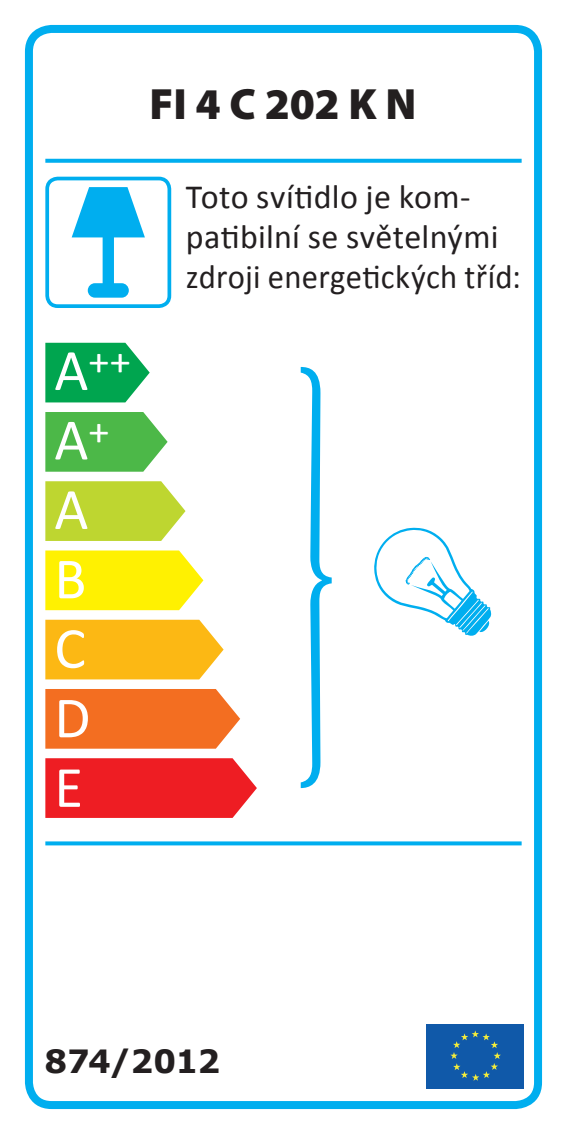
<style>
.page{position:relative;width:567px;height:1134px;background:#fff}
.page>*{position:absolute;margin:0;border:0;box-sizing:border-box;transform-origin:0 0}
.t1{font:58.8px/69.6px "Calibri";color:#fff}
.Napis_typ{font:900 44px "Myriad Pro";color:#231f20}
.t2{font:42px "Calibri";color:#fff}
.t3{font:34px/40px "Calibri";letter-spacing:.01em;color:#231f20}
.t4{font:700 32px "Verdana";letter-spacing:-.02em;color:#231f20}
.s1{font-size:58.8px}
</style>
<div class="page">
<div style="left:25px;top:25px;width:517px;height:1084px;border:8px solid #00aeef;border-radius:23px"></div>
<svg style="left:45px;top:343px;width:105px;height:59px;background:#1eaf64"></svg>
<svg style="left:45px;top:412px;width:123px;height:60px;background:#5fbf5c"></svg>
<svg style="left:45px;top:481px;width:140px;height:60px;background:#c3d942"></svg>
<svg style="left:45px;top:550px;width:158px;height:60px;background:#fff216"></svg>
<svg style="left:45px;top:620px;width:179px;height:59px;background:#fcbd24"></svg>
<svg style="left:45px;top:689px;width:195px;height:60px;background:#f37730"></svg>
<svg style="left:45px;top:758px;width:212px;height:60px;background:#ef2b31"></svg>
<div style="left:45px;top:177px;width:126px;height:131px;border:4px solid #00aeef;border-radius:11px"></div>
<svg style="left:72px;top:187px;width:73px;height:111px"></svg>
<div style="left:427px;top:1024px;width:97px;height:65px;background:#1059a9"></div>
<svg style="left:450px;top:1030px;width:51px;height:51px"></svg>
<svg style="left:45px;top:159px;width:477px;height:4px;background:#0fb2ef"></svg>
<svg style="left:45px;top:841px;width:477px;height:4px;background:#1bb6f0"></svg>
<svg style="left:374px;top:527px;width:118px;height:109px"></svg>
<svg style="left:301px;top:367px;width:31px;height:421px"></svg>
<p class="Napis_typ" style="left:150px;top:74px;width:268px">FI 4 C 202 K N</p>
<p class="t2" style="left:54px;top:335px;width:78px"><span class="s1">A</span>++</p>
<h1 class="t1" style="left:54px;top:405px;width:57px">A<sup>+<br></sup>A<br>B<br>C<br>D<br>E</h1>
<p class="t3" style="left:186px;top:177px;width:337px">Toto svítidlo je kom&shy;patibilní se světelnými zdroji energetických tříd:</p>
<p class="t4" style="left:44px;top:1039px;width:177px">874/2012</p>
</div>
